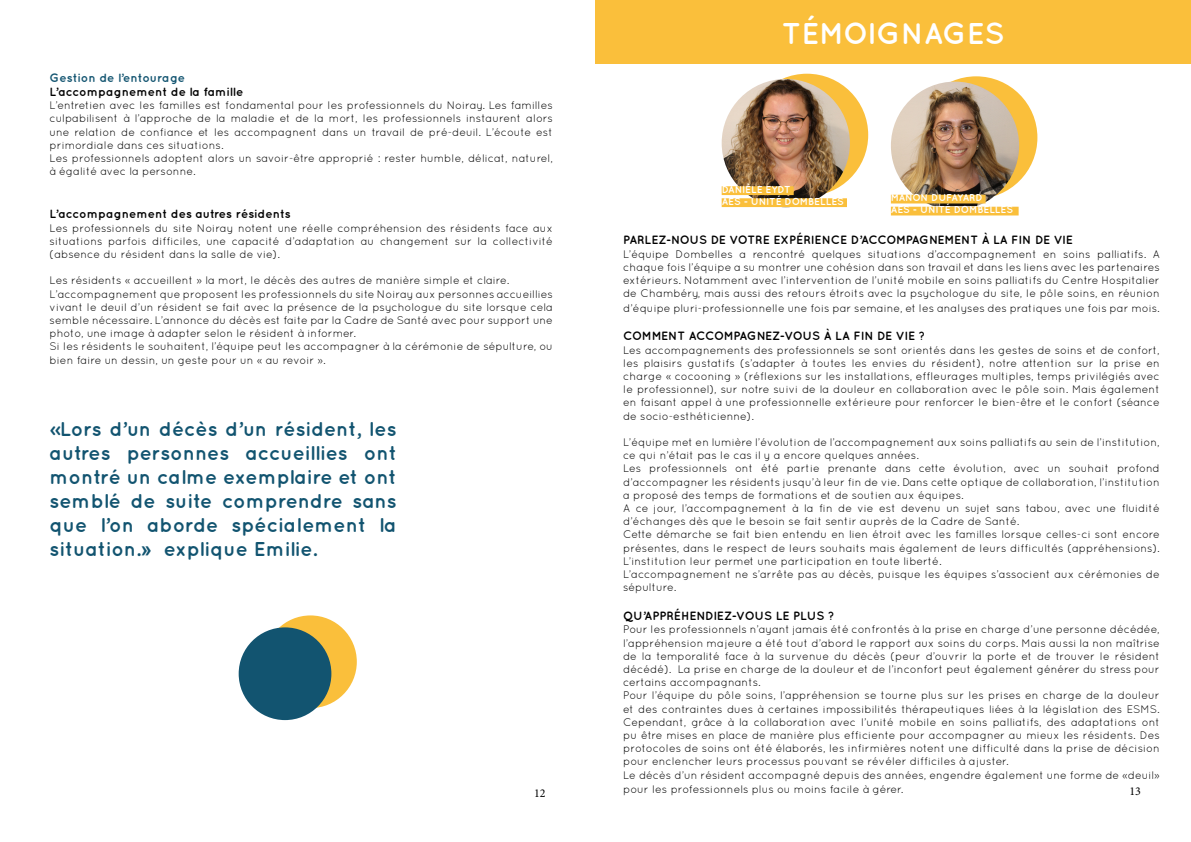
<style>
.page{position:relative;width:1191px;height:842px;background:#fff}
.page>*{position:absolute;margin:0;border:0;box-sizing:border-box;transform-origin:0 0}
.t1{font:700 30px "Quicksand";color:#fff}
.t2{font:700 20px/24px "Quicksand";color:#125470;text-align:justify}
.t3{font:700 12px "Quicksand";color:#000}
.t4{font:700 12px "Quicksand";letter-spacing:-.03em;color:#000}
.t5{font:700 12px "Quicksand";color:#125470}
.t6{font:12px "Minion Pro";color:#000}
.t7{font:11px/13.2px "Quicksand";color:#000}
.t8{font:700 10px/12px "Quicksand";color:#fff}
.s1{font-family:"Arial"}
</style>
<div class="page">
<div style="left:595px;top:0;width:596px;height:63px;background:#fabf3b"></div>
<div style="left:745px;top:74px;width:123px;height:122px;background:#fabf3b;border-radius:50%"></div>
<img style="left:721px;top:79px;width:129px;height:128px;border-radius:64px">
<div style="left:721px;top:186px;width:72px;height:9px;background:#fabf3b"></div>
<div style="left:721px;top:198px;width:126px;height:9px;background:#fabf3b"></div>
<div style="left:915px;top:76px;width:122px;height:123px;background:#fabf3b;border-radius:50%"></div>
<img style="left:891px;top:82px;width:128px;height:124px">
<div style="left:891px;top:195px;width:94px;height:8px;background:#fabf3b"></div>
<div style="left:891px;top:207px;width:127px;height:8px;background:#fabf3b"></div>
<div style="left:264px;top:615px;width:93px;height:93px;background:#fabf3b;border-radius:50%"></div>
<div style="left:239px;top:627px;width:92px;height:93px;background:#125470;border-radius:50%"></div>
<h1 class="t1" style="left:782px;top:16px;width:224px">TÉMOIGNAGES</h1>
<p class="t5" style="left:50px;top:70px;width:137px">Gestion de l’entourage</p>
<p class="t3" style="left:50px;top:85px;width:195px">L’accompagnement de la famille</p>
<p class="t7" style="left:50px;top:99px;width:505px">L’entretien avec les familles est fondamental pour les professionnels du Noiray. Les familles culpabilisent à l’approche de la maladie et de la mort, les professionnels instaurent alors une relation de confiance et les accompagnent dans un travail de pré-deuil. L’écoute est primordiale dans ces situations.<br>Les professionnels adoptent alors un savoir-être approprié : rester humble, délicat, naturel, à égalité avec la personne.</p>
<p class="t3" style="left:50px;top:207px;width:243px">L’accompagnement des autres résidents</p>
<p class="t7" style="left:50px;top:221px;width:505px;text-align:justify">Les professionnels du site Noiray notent une réelle compréhension des résidents face aux situations parfois difficiles, une capacité d’adaptation au changement sur la collectivité (absence du résident dans la salle de vie).</p>
<p class="t7" style="left:50px;top:274px;width:505px">Les résidents « accueillent » la mort, le décès des autres de manière simple et claire.<br>L’accompagnement que proposent les professionnels du site Noiray aux personnes accueillies vivant le deuil d’un résident se fait avec la présence de la psychologue du site lorsque cela semble nécessaire. L’annonce du décès est faite par la Cadre de Santé avec pour support une photo, une image à adapter selon le résident à informer.<br>Si les résidents le souhaitent, l’équipe peut les accompagner à la cérémonie de sépulture, ou bien faire un dessin, un geste pour un « au revoir ».</p>
<p class="t8" style="left:721px;top:183px;width:124px">DANIÈLE EYDT<br>AES - UNITÉ DOMBELLES</p>
<p class="t3" style="left:623px;top:233px;width:451px">PARLEZ-NOUS DE VOTRE EXPÉRIENCE D’ACCOMPAGNEMENT À LA FIN DE VIE</p>
<p class="t7" style="left:623px;top:247px;width:538px;text-align:justify">L’équipe Dombelles a rencontré quelques situations d’accompagnement en soins palliatifs. A chaque fois l’équipe a su montrer une cohésion dans son travail et dans les liens avec les partenaires extérieurs. Notamment avec l’intervention de l’unité mobile en soins palliatifs du Centre Hospitalier de Chambéry, mais aussi des retours étroits avec la psychologue du site, le pôle soins, en réunion</p>
<p class="t7" style="left:623px;top:301px;width:538px">d’équipe pluri-professionnelle une fois par semaine, et les analyses des pratiques une fois par mois.</p>
<p class="t4" style="left:623px;top:329px;width:303px">COMMENT ACCOMPAGNEZ-VOUS À LA FIN DE VIE ?</p>
<p class="t7" style="left:623px;top:343px;width:538px;text-align:justify">Les accompagnements des professionnels se sont orientés dans les gestes de soins et de confort, les plaisirs gustatifs (s’adapter à toutes les envies du résident), notre attention sur la prise en charge « cocooning » (réflexions sur les installations, effleurages multiples, temps privilégiés avec le professionnel), sur notre suivi de la douleur en collaboration avec le pôle soin. Mais également en faisant appel à une professionnelle extérieure pour renforcer le bien-être et le confort (séance de socio-esthéticienne).</p>
<p class="t7" style="left:623px;top:435px;width:538px">L’équipe met en lumière l’évolution de l’accompagnement aux soins palliatifs au sein de l’institution, ce qui n’était pas le cas il y a encore quelques années.<br>Les professionnels ont été partie prenante dans cette évolution, avec un souhait profond d’accompagner les résidents jusqu’à leur fin de vie. Dans cette optique de collaboration, l’institution a proposé des temps de formations et de soutien aux équipes.<br>A ce jour, l’accompagnement à la fin de vie est devenu un sujet sans tabou, avec une fluidité d’échanges dès que le besoin se fait sentir auprès de la Cadre de Santé.<br>Cette démarche se fait bien entendu en lien étroit avec les familles lorsque celles-ci sont encore présentes, dans le respect de leurs souhaits mais également de leurs difficultés (appréhensions).<br>L’institution leur permet une participation en toute liberté.<br>L’accompagnement ne s’arrête pas au décès, puisque les équipes s’associent aux cérémonies de sépulture.</p>
<p class="t3" style="left:623px;top:609px;width:213px">QU’APPRÉHENDIEZ-VOUS LE PLUS ?</p>
<p class="t7" style="left:623px;top:623px;width:538px">Pour les professionnels n’ayant jamais été confrontés à la prise en charge d’une personne décédée, l’appréhension majeure a été tout d’abord le rapport aux soins du corps. Mais aussi la non maîtrise de la temporalité face à la survenue du décès (peur d’ouvrir la porte et de trouver le résident décédé). La prise en charge de la douleur et de l’inconfort peut également générer du stress pour certains accompagnants.<br>Pour l’équipe du pôle soins, l’appréhension se tourne plus sur les prises en charge de la douleur et des contraintes dues à certaines impossibilités thérapeutiques liées à la législation des ESMS.<br>Cependant, grâce à la collaboration avec l’unité mobile en soins palliatifs, des adaptations ont pu être mises en place de manière plus efficiente pour accompagner au mieux les résidents. Des protocoles de soins ont été élaborés, les infirmières notent une difficulté dans la prise de décision pour enclencher leurs processus pouvant se révéler difficiles à ajuster.<br>Le décès d’un résident accompagné depuis des années, engendre également une forme de «deuil»</p>
<p class="t7" style="left:623px;top:782px;width:282px">pour les professionnels plus ou moins facile à gérer.</p>
<p class="t8" style="left:891px;top:191px;width:124px">MANON DUFAYARD<br>AES - UNITÉ DOMBELLES</p>
<h2 class="t2" style="left:50px;top:416px;width:348px">«Lors d’un décès d’un résident, les autres personnes accueillies ont montré un calme exemplaire et ont semblé de suite comprendre sans que l’on aborde spécialement la situation.<span class="s1">»</span> explique Emilie.</h2>
<p class="t6" style="left:534px;top:785px;width:13px">12</p>
<p class="t6" style="left:1129px;top:783px;width:13px">13</p>
</div>
